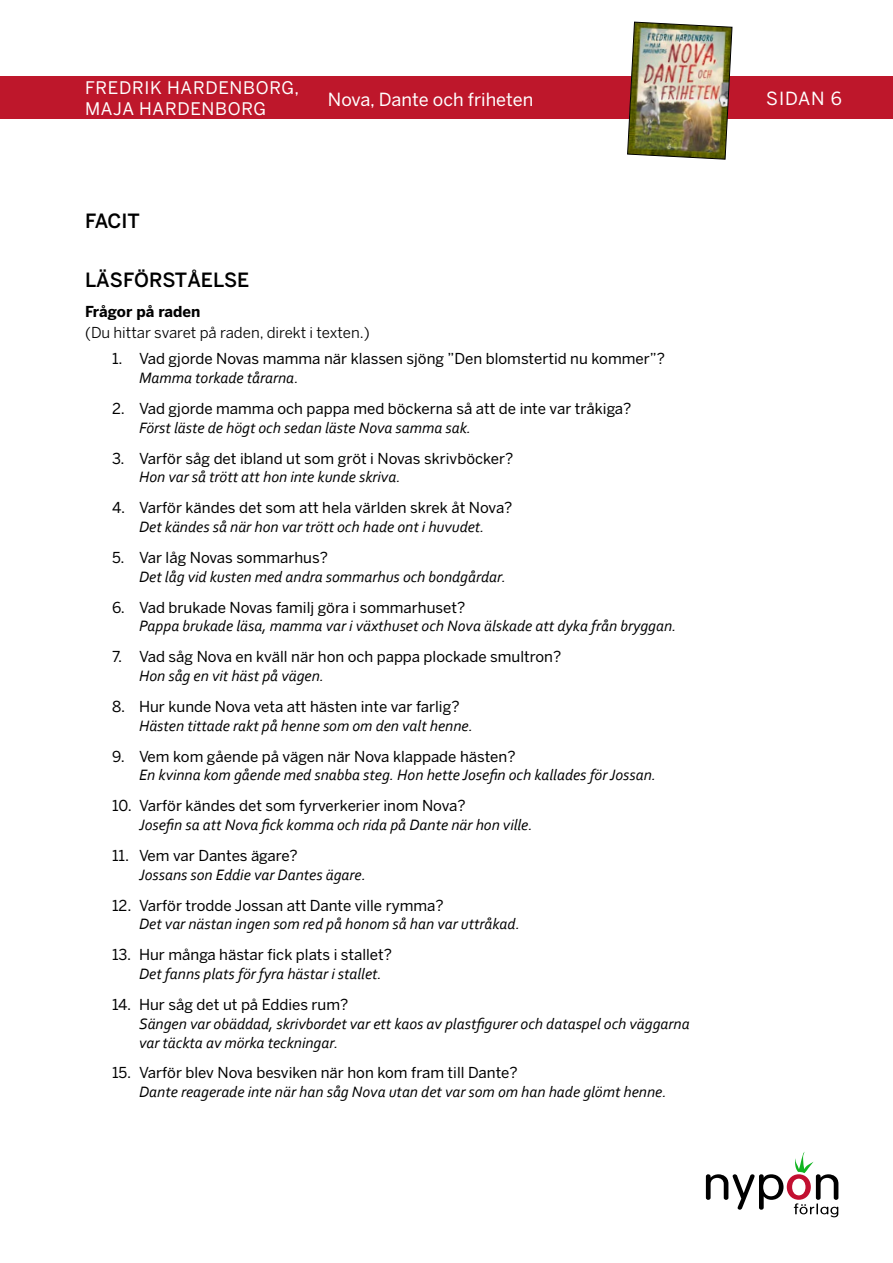
<style>
.page{position:relative;width:893px;height:1263px;background:#fff}
.page>*{position:absolute;margin:0;border:0;box-sizing:border-box;transform-origin:0 0}
.t1{font:500 19.5px "Benton Sans";color:#000}
.t2{font:18px "Benton Sans";color:#fff}
.t3{font:17.25px/21.6px "Benton Sans";letter-spacing:.04em;color:#fff}
.t4{font:italic 15.75px/18.9px "Corbel";color:#000}
.t5{font:15px "Benton Sans";color:#000}
.t6{font:15px "Benton Sans";color:#000}
.t7{font:700 15px "Benton Sans";color:#000}
</style>
<div class="page">
<div style="left:0;top:77px;width:893px;height:42px;background:#be172b"></div>
<img style="left:627px;top:21px;width:106px;height:139px">
<svg style="left:706px;top:1152px;width:132px;height:65px"></svg>
<p class="t3" style="left:85px;top:77px;width:216px">FREDRIK HARDENBORG,<br>MAJA HARDENBORG</p>
<p class="t2" style="left:328px;top:89px;width:207px">Nova, Dante och friheten</p>
<p class="t2" style="left:766px;top:88px;width:77px">SIDAN 6</p>
<p class="t1" style="left:85px;top:210px;width:56px">FACIT</p>
<p class="t1" style="left:85px;top:269px;width:166px">LÄSFÖRSTÅELSE</p>
<p class="t7" style="left:85px;top:303px;width:117px">Frågor på raden</p>
<p class="t6" style="left:85px;top:323px;width:286px">(Du hittar svaret på raden, direkt i texten.)</p>
<p class="t5" style="left:112px;top:350px;width:554px">1. Vad gjorde Novas mamma när klassen sjöng ”Den blomstertid nu kommer”?</p>
<p class="t4" style="left:139px;top:368px;width:161px">Mamma torkade tårarna.</p>
<p class="t5" style="left:112px;top:400px;width:521px">2. Vad gjorde mamma och pappa med böckerna så att de inte var tråkiga?</p>
<p class="t4" style="left:139px;top:418px;width:334px">Först läste de högt och sedan läste Nova samma sak.</p>
<p class="t5" style="left:112px;top:449px;width:403px">3. Varför såg det ibland ut som gröt i Novas skrivböcker?</p>
<p class="t4" style="left:139px;top:467px;width:263px">Hon var så trött att hon inte kunde skriva.</p>
<p class="t5" style="left:112px;top:499px;width:402px">4. Varför kändes det som att hela världen skrek åt Nova?</p>
<p class="t4" style="left:139px;top:517px;width:347px">Det kändes så när hon var trött och hade ont i huvudet.</p>
<p class="t5" style="left:112px;top:549px;width:217px">5. Var låg Novas sommarhus?</p>
<p class="t4" style="left:139px;top:567px;width:368px">Det låg vid kusten med andra sommarhus och bondgårdar.</p>
<p class="t5" style="left:112px;top:598px;width:355px">6. Vad brukade Novas familj göra i sommarhuset?</p>
<p class="t4" style="left:139px;top:616px;width:539px">Pappa brukade läsa, mamma var i växthuset och Nova älskade att dyka från bryggan.</p>
<p class="t5" style="left:112px;top:648px;width:451px">7. Vad såg Nova en kväll när hon och pappa plockade smultron?</p>
<p class="t4" style="left:139px;top:666px;width:186px">Hon såg en vit häst på vägen.</p>
<p class="t5" style="left:112px;top:698px;width:349px">8. Hur kunde Nova veta att hästen inte var farlig?</p>
<p class="t4" style="left:139px;top:716px;width:335px">Hästen tittade rakt på henne som om den valt henne.</p>
<p class="t5" style="left:112px;top:747px;width:405px">9. Vem kom gående på vägen när Nova klappade hästen?</p>
<p class="t4" style="left:139px;top:765px;width:518px">En kvinna kom gående med snabba steg. Hon hette Josefin och kallades för Jossan.</p>
<p class="t5" style="left:112px;top:797px;width:355px">10. Varför kändes det som fyrverkerier inom Nova?</p>
<p class="t4" style="left:139px;top:815px;width:395px">Josefin sa att Nova fick komma och rida på Dante när hon ville.</p>
<p class="t5" style="left:112px;top:847px;width:187px">11. Vem var Dantes ägare?</p>
<p class="t4" style="left:139px;top:865px;width:228px">Jossans son Eddie var Dantes ägare.</p>
<p class="t5" style="left:112px;top:896px;width:333px">12. Varför trodde Jossan att Dante ville rymma?</p>
<p class="t4" style="left:139px;top:914px;width:383px">Det var nästan ingen som red på honom så han var uttråkad.</p>
<p class="t5" style="left:112px;top:946px;width:282px">13. Hur många hästar fick plats i stallet?</p>
<p class="t4" style="left:139px;top:964px;width:244px">Det fanns plats för fyra hästar i stallet.</p>
<p class="t5" style="left:112px;top:996px;width:238px">14. Hur såg det ut på Eddies rum?</p>
<p class="t4" style="left:139px;top:1014px;width:552px">Sängen var obäddad, skrivbordet var ett kaos av plastfigurer och dataspel och väggarna var täckta av mörka teckningar.</p>
<p class="t5" style="left:112px;top:1064px;width:407px">15. Varför blev Nova besviken när hon kom fram till Dante?</p>
<p class="t4" style="left:139px;top:1082px;width:529px">Dante reagerade inte när han såg Nova utan det var som om han hade glömt henne.</p>
</div>
